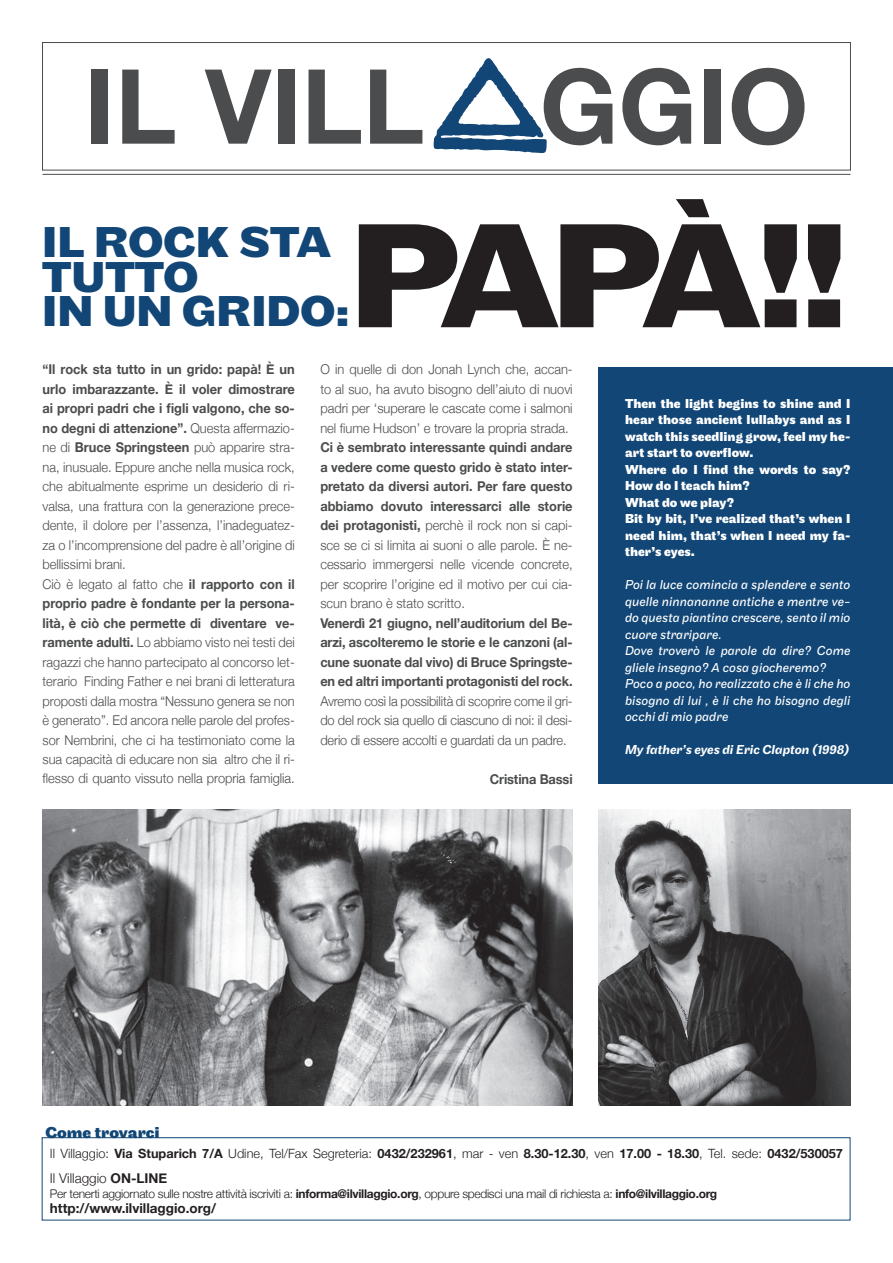
<style>
.page{position:relative;width:893px;height:1263px;background:#fff}
.page>*{position:absolute;margin:0;border:0;box-sizing:border-box;transform-origin:0 0}
.t1{font:700 154.5px "Maple";color:#231f20}
.t2{font:700 103.65px "Helvetica Neue";color:#4b4c4d}
.t3{font:700 45px/34.5px "Maple";color:#114676}
.t4{font:700 16.5px "Maple";color:#114676}
.t5{font:300 13.5px/19.5px "Helvetica Neue";color:#4b4c4d;text-align:justify;scale:.95 1}
.t6{font:italic 13.5px/16.5px "Maple";color:#fff;scale:.95 1}
.t7{font:700 13.5px/16.5px "Maple";color:#fff;scale:.95 1}
.t8{font:700 13.5px/19.5px "Helvetica Neue";letter-spacing:-.01em;color:#4b4c4d;text-align:justify;scale:.95 1}
.t9{font:italic 500 13.5px "Maple";color:#fff;scale:.95 1}
.t10{font:700 13.5px "Helvetica Neue";color:#231f20}
.t11{font:300 13.5px "Helvetica Neue";color:#231f20}
.t12{font:300 12.75px "Helvetica Neue";color:#231f20}
.t13{font:300 12px "Helvetica Neue";letter-spacing:-.025em;color:#231f20}
.s1{font-weight:700}
</style>
<div class="page">
<div style="left:42px;top:42px;width:809px;height:128px;border:1px solid #4b4c4d"></div>
<svg style="left:433px;top:58px;width:114px;height:96px"></svg>
<hr style="left:43px;top:174px;width:807px;height:1px;background:#4b4c4d">
<div style="left:42px;top:1137px;width:808px;height:83px;border:1px solid #114676"></div>
<img style="left:598px;top:809px;width:252px;height:296px">
<div style="left:598px;top:367px;width:295px;height:417px;background:#114676"></div>
<img style="left:43px;top:809px;width:530px;height:296px">
<h2 class="t2" style="left:84px;top:25px;width:725px">IL VILL GGIO</h2>
<h1 class="t1" style="left:350px;top:188px;width:502px">PAPÀ!!</h1>
<p class="t5" style="left:320px;top:359px;width:267px">O in quelle di don Jonah Lynch che, accan&shy;to al suo, ha avuto bisogno dell’aiuto di nuovi padri per ‘superare le cascate come i salmoni nel fiume Hudson’ e trovare la propria strada.</p>
<p class="t5" style="left:320px;top:437px;width:267px"><span class="s1">Ci è sembrato interessante quindi andare a vedere come questo grido è stato inter&shy;pretato da diversi autori. Per fare questo abbiamo dovuto interessarci alle storie dei protagonisti,</span> perchè il rock non si capi&shy;sce se ci si limita ai suoni o alle parole. È ne&shy;cessario immergersi nelle vicende concrete, per scoprire l’origine ed il motivo per cui cia&shy;scun brano è stato scritto.</p>
<p class="t8" style="left:320px;top:613px;width:267px">Venerdì 21 giugno, nell’auditorium del Be&shy;arzi, ascolteremo le storie e le canzoni (al&shy;cune suonate dal vivo) di Bruce Springste&shy;en ed altri importanti protagonisti del rock.</p>
<p class="t5" style="left:320px;top:690px;width:267px">Avremo così la possibilità di scoprire come il gri&shy;do del rock sia quello di ciascuno di noi: il desi&shy;derio di essere accolti e guardati da un padre.</p>
<p class="t8" style="left:490px;top:769px;width:89px">Cristina Bassi</p>
<h3 class="t3" style="left:42px;top:225px;width:309px">IL ROCK STA<br>TUTTO<br>IN UN GRIDO:</h3>
<p class="t5" style="left:43px;top:359px;width:267px;text-align:left"><span class="s1">“Il rock sta tutto in un grido: papà! È un urlo imbarazzante. È il voler dimostrare ai propri padri che i figli valgono, che so&shy;no degni di attenzione”.</span> Questa affermazio&shy;ne di <span class="s1">Bruce Springsteen</span> può apparire stra&shy;na, inusuale. Eppure anche nella musica rock, che abitualmente esprime un desiderio di ri&shy;valsa, una frattura con la generazione prece&shy;dente, il dolore per l’assenza, l’inadeguatez&shy;za o l’incomprensione del padre è all’origine di bellissimi brani.<br>Ciò è legato al fatto che <span class="s1">il rapporto con il proprio padre è fondante per la persona&shy;lità, è ciò che permette di diventare ve&shy;ramente adulti.</span> Lo abbiamo visto nei testi dei ragazzi che hanno partecipato al concorso let&shy;terario Finding Father e nei brani di letteratura proposti dalla mostra “Nessuno genera se non è generato”. Ed ancora nelle parole del profes&shy;sor Nembrini, che ci ha testimoniato come la sua capacità di educare non sia altro che il ri&shy;flesso di quanto vissuto nella propria famiglia.</p>
<p class="t7" style="left:625px;top:395px;width:239px">Then the light begins to shine and I hear those ancient lullabys and as I watch this seedling grow, feel my he&shy;art start to overflow.<br>Where do I find the words to say?<br>How do I teach him?<br>What do we play?<br>Bit by bit, I’ve realized that’s when I need him, that’s when I need my fa&shy;ther’s eyes.</p>
<p class="t6" style="left:625px;top:577px;width:239px">Poi la luce comincia a splendere e sento quelle ninnananne antiche e mentre ve&shy;do questa piantina crescere, sento il mio cuore straripare.<br>Dove troverò le parole da dire? Come gliele insegno? A cosa giocheremo?<br>Poco a poco, ho realizzato che è li che ho bisogno di lui , è li che ho bisogno degli occhi di mio padre</p>
<p class="t9" style="left:625px;top:742px;width:238px">My father’s eyes di Eric Clapton (1998)</p>
<p class="t4" style="left:45px;top:1123px;width:116px">Come trovarci</p>
<p class="t12" style="left:50px;top:1143px;width:795px">Il Villaggio: <span class="s1">Via Stuparich 7/A</span> Udine, Tel/Fax Segreteria: <span class="s1">0432/232961</span>, mar - ven <span class="s1">8.30-12.30</span>, ven <span class="s1">17.00 - 18.30</span>, Tel. sede: <span class="s1">0432/530057</span></p>
<p class="t11" style="left:50px;top:1167px;width:119px">Il Villaggio <span class="s1">on-line</span></p>
<p class="t13" style="left:50px;top:1184px;width:669px">Per tenerti aggiornato sulle nostre attività iscriviti a: <span class="s1">informa@ilvillaggio.org</span>, oppure spedisci una mail di richiesta a: <span class="s1">info@ilvillaggio.org</span></p>
<p class="t10" style="left:50px;top:1198px;width:168px">http://www.ilvillaggio.org/</p>
</div>
